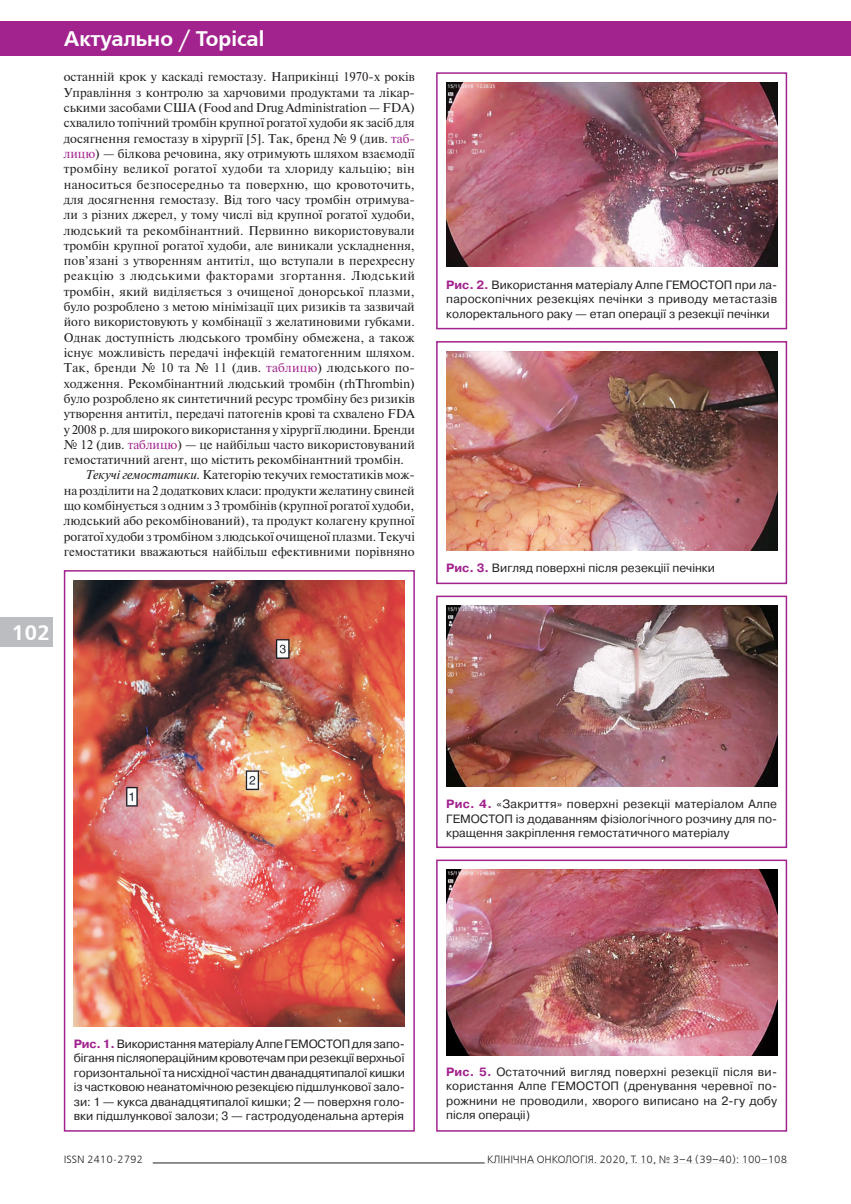
<style>
.page{position:relative;width:851px;height:1204px;background:#fff}
.page>*{position:absolute;margin:0;border:0;box-sizing:border-box;transform-origin:0 0}
.t1{font:700 21px "Free Set C";color:#fff}
.Текст{font:12.75px/15.3px "Newton";color:#231f20}
.Рисунок{font:12px/14.4px "Pragmatica";color:#231f20;text-align:justify}
.t2{font:10.5px "Free Set C";color:#231f20}
.s1{color:#a2238e}
.s2{font-style:italic}
.s3{font-weight:700;color:#a2238e}
</style>
<div class="page">
<div style="left:0;top:21px;width:850px;height:34px;background:#a2238e"></div>
<div style="left:0;top:617px;width:32px;height:29px;background:#bcbdc0"></div>
<div style="left:9px;top:617px;width:44px;height:29px;background:#bcbdc0"></div>
<hr style="left:153px;top:1162px;width:634px;height:1px;background:#231f20">
<div style="left:484px;top:1154px;width:303px;height:9px;background:#fff"></div>
<img style="left:74px;top:580px;width:331px;height:446px">
<div style="left:64px;top:570px;width:351px;height:561px;border:2px solid #a2238e"></div>
<img style="left:446px;top:82px;width:331px;height:185px">
<div style="left:436px;top:72px;width:351px;height:257px;border:2px solid #a2238e"></div>
<img style="left:446px;top:351px;width:331px;height:199px">
<div style="left:436px;top:341px;width:351px;height:243px;border:2px solid #a2238e"></div>
<img style="left:446px;top:605px;width:331px;height:181px">
<div style="left:436px;top:595px;width:351px;height:253px;border:2px solid #a2238e"></div>
<img style="left:446px;top:869px;width:331px;height:185px">
<div style="left:436px;top:859px;width:351px;height:272px;border:2px solid #a2238e"></div>
<h1 class="t1" style="left:64px;top:27px;width:202px">Актуально / Topical</h1>
<h1 class="t1" style="left:64px;top:27px;width:369px">Оригінальні статті / Original Articles</h1>
<p class="Текст" style="left:64px;top:69px;width:352px">останній крок у каскаді гемостазу. Наприкінці 1970-х років Управління з контролю за харчовими продуктами та лікар&shy;ськими засобами США (Food and Drug Administration — FDA) схвалило топічний тромбін крупної рогатої худоби як засіб для досягнення гемостазу в хірургії [5]. Так, бренд № 9 (див. <span class="s1">таб&shy;лицю</span>) — білкова речовина, яку отримують шляхом взаємодії тромбіну великої рогатої худоби та хлориду кальцію; він наноситься безпосередньо та поверхню, що кровоточить, для досягнення гемостазу. Від того часу тромбін отримува&shy;ли з різних джерел, у тому числі від крупної рогатої худоби, людський та рекомбінантний. Первинно використовували тромбін крупної рогатої худоби, але виникали ускладнення, пов’язані з утворенням антитіл, що вступали в перехресну реакцію з людськими факторами згортання. Людський тромбін, який виділяється з очищеної донорської плазми, було розроблено з метою мінімізації цих ризиків та зазвичай його використовують у комбінації з желатиновими губками.<br>Однак доступність людського тромбіну обмежена, а також існує можливість передачі інфекцій гематогенним шляхом.<br>Так, бренди № 10 та № 11 (див. <span class="s1">таблицю</span>) людського по&shy;ходження. Рекомбінантний людський тромбін (rhThrombin) було розроблено як синтетичний ресурс тромбіну без ризиків утворення антитіл, передачі патогенів крові та схвалено FDA у 2008 р. для широкого використання у хірургії людини. Бренди № 12 (див. <span class="s1">таблицю</span>) — це найбільш часто використовуваний гемостатичний агент, що містить рекомбінантний тромбін.</p>
<p class="Текст" style="left:64px;top:467px;width:352px;text-align:justify;text-indent:21px"><span class="s2">Текучі гемостатики.</span> Категорію текучих гемостатиків мож&shy;на розділити на 2 додаткових класи: продукти желатину свиней що комбінується з одним з 3 тромбінів (крупної рогатої худоби, людський або рекомбінований), та продукт колагену крупної рогатої худоби з тромбіном з людської очищеної плазми. Текучі гемостатики вважаються найбільш ефективними порівняно</p>
<p class="Рисунок" style="left:446px;top:278px;width:332px"><span class="s3">Рис. 2.</span> Використання матеріалу Алпе ГЕМОСТОП при ла&shy;пароскопічних резекціях печінки з приводу метастазів колоректального раку — етап операції з резекції печінки</p>
<p class="Рисунок" style="left:446px;top:560px;width:270px"><span class="s3">Рис. 3.</span> Вигляд поверхні після резекціії печінки</p>
<h1 class="t1" style="left:11px;top:620px;width:40px">102</h1>
<p class="Рисунок" style="left:446px;top:797px;width:332px"><span class="s3">Рис. 4.</span> «Закриття» поверхні резекціі матеріалом Алпе ГЕМОСТОП із додаванням фізіологічного розчину для по&shy;кращення закріплення гемостатичного матеріалу</p>
<p class="Рисунок" style="left:74px;top:1036px;width:332px"><span class="s3">Рис. 1.</span> Використання матеріалу Алпе ГЕМОСТОП для запо&shy;бігання післяопераційним кровотечам прирезекції верхньої горизонтальної та нисхідної частин дванадцятипалої кишки із частковою неанатомічною резекцією підшлункової зало&shy;зи: 1 — кукса дванадцятипалої кишки; 2 — поверхня голо&shy;вки підшлункової залози; 3 — гастродуоденальна артерія</p>
<p class="Рисунок" style="left:446px;top:1064px;width:332px"><span class="s3">Рис. 5.</span> Остаточний вигляд поверхні резекції після ви&shy;користання Алпе ГЕМОСТОП (дренування черевної по&shy;рожнини не проводили, хворого виписано на 2-гу добу після операціі)</p>
<p class="t2" style="left:64px;top:1153px;width:81px">ISSN 2410-2792</p>
<p class="t2" style="left:487px;top:1153px;width:301px">КЛІНІЧНА ОНКОЛОГІЯ. 2020, Т. 10, № 3–4 (39–40): 100–108</p>
</div>
